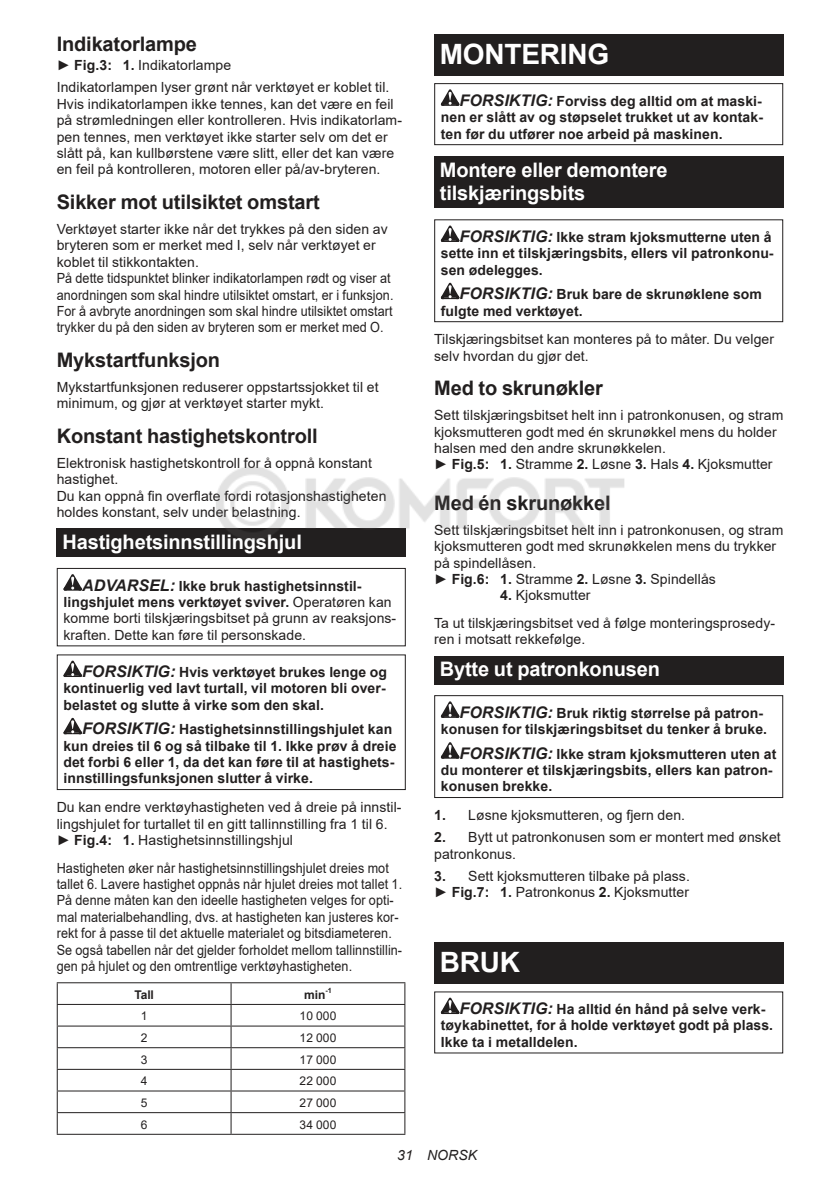
<style>
.page{position:relative;width:840px;height:1191px;background:#fff}
.page>*{position:absolute;margin:0;border:0;box-sizing:border-box;transform-origin:0 0}
.t1{font:700 28px "Arial";letter-spacing:-.01em;color:#fff}
.t2{font:700 20px "Arial";letter-spacing:-.01em;color:#221f1f}
.t3{font:700 20px/23.4px "Arial";letter-spacing:-.01em;color:#fff}
.t4{font:14px/16.4px "Arial";letter-spacing:.005em;color:#221f1f}
.t5{font:700 14px/16.4px "Arial";letter-spacing:.005em;color:#221f1f}
.t6{font:14px/16.4px "Arial";letter-spacing:.005em;color:#221f1f;scale:.9 1}
.t7{font:italic 14px "Arial";letter-spacing:.005em;color:#221f1f}
.t8{font:12px "Arial";letter-spacing:.005em;color:#221f1f}
.t9{font:700 12px "Arial";letter-spacing:-.01em;color:#221f1f}
.t10{font:700 7.2px "Arial";color:#221f1f}
.s1{font-weight:700}
.s2{font-weight:700;font-style:italic;font-size:16px}
.s3{font-style:italic;font-size:16px}
</style>
<div class="page">
<div style="left:57px;top:528px;width:348px;height:29px;background:#221f1f"></div>
<svg style="left:63px;top:574px;width:19px;height:16px"></svg>
<div style="left:57px;top:568px;width:348px;height:78px;border:1px solid #221f1f"></div>
<svg style="left:63px;top:660px;width:19px;height:17px"></svg>
<svg style="left:63px;top:718px;width:19px;height:16px"></svg>
<div style="left:57px;top:654px;width:348px;height:136px;border:1px solid #221f1f"></div>
<hr style="left:57px;top:982px;width:174px;height:1px;background:#221f1f">
<hr style="left:231px;top:982px;width:174px;height:1px;background:#221f1f">
<hr style="left:57px;top:1004px;width:174px;height:1px;background:#221f1f">
<hr style="left:231px;top:1004px;width:174px;height:1px;background:#221f1f">
<hr style="left:57px;top:1025px;width:174px;height:1px;background:#221f1f">
<hr style="left:231px;top:1025px;width:174px;height:1px;background:#221f1f">
<hr style="left:57px;top:1047px;width:174px;height:1px;background:#221f1f">
<hr style="left:231px;top:1047px;width:174px;height:1px;background:#221f1f">
<hr style="left:57px;top:1068px;width:174px;height:1px;background:#221f1f">
<hr style="left:231px;top:1068px;width:174px;height:1px;background:#221f1f">
<hr style="left:57px;top:1090px;width:174px;height:1px;background:#221f1f">
<hr style="left:231px;top:1090px;width:174px;height:1px;background:#221f1f">
<hr style="left:57px;top:1112px;width:174px;height:1px;background:#221f1f">
<svg style="left:57px;top:983px;width:1px;height:150px"></svg>
<hr style="left:231px;top:1112px;width:174px;height:1px;background:#221f1f">
<svg style="left:230px;top:983px;width:1px;height:150px"></svg>
<svg style="left:404px;top:983px;width:1px;height:150px"></svg>
<hr style="left:57px;top:1133px;width:174px;height:1px;background:#221f1f">
<hr style="left:231px;top:1133px;width:174px;height:1px;background:#221f1f">
<div style="left:434px;top:34px;width:348px;height:41px;background:#221f1f"></div>
<svg style="left:440px;top:89px;width:19px;height:17px"></svg>
<div style="left:434px;top:83px;width:348px;height:62px;border:1px solid #221f1f"></div>
<div style="left:434px;top:156px;width:348px;height:52px;background:#221f1f"></div>
<svg style="left:440px;top:225px;width:19px;height:17px"></svg>
<svg style="left:440px;top:283px;width:19px;height:16px"></svg>
<div style="left:434px;top:219px;width:348px;height:103px;border:1px solid #221f1f"></div>
<div style="left:434px;top:656px;width:348px;height:28px;background:#221f1f"></div>
<svg style="left:440px;top:701px;width:19px;height:16px"></svg>
<svg style="left:440px;top:742px;width:19px;height:16px"></svg>
<div style="left:434px;top:695px;width:348px;height:103px;border:1px solid #221f1f"></div>
<div style="left:434px;top:942px;width:348px;height:41px;background:#221f1f"></div>
<svg style="left:440px;top:997px;width:19px;height:17px"></svg>
<img style="left:216px;top:467px;width:409px;height:82px">
<h2 class="t2" style="left:57px;top:36px;width:142px">Indikatorlampe</h2>
<p class="t4" style="left:57px;top:54px;width:334px;line-height:22px">► <span class="s1">Fig.3: 1.</span> Indikatorlampe<br>Indikatorlampen lyser grønt når verktøyet er koblet til.</p>
<p class="t4" style="left:57px;top:96px;width:346px">Hvis indikatorlampen ikke tennes, kan det være en feil på strømledningen eller kontrolleren. Hvis indikatorlam&shy;pen tennes, men verktøyet ikke starter selv om det er slått på, kan kullbørstene være slitt, eller det kan være en feil på kontrolleren, motoren eller på/av-bryteren.</p>
<h2 class="t2" style="left:57px;top:194px;width:264px">Sikker mot utilsiktet omstart</h2>
<p class="t4" style="left:57px;top:222px;width:338px">Verktøyet starter ikke når det trykkes på den siden av bryteren som er merket med I, selv når verktøyet er koblet til stikkontakten.<br>På dette tidspunktet blinker indikatorlampen rødt og viser at anordningen som skal hindre utilsiktet omstart, er i funksjon.<br>For å avbryte anordningen som skal hindre utilsiktet omstart trykker du på den siden av bryteren som er merket med O.</p>
<h2 class="t2" style="left:57px;top:352px;width:165px">Mykstartfunksjon</h2>
<p class="t4" style="left:57px;top:379px;width:323px">Mykstartfunksjonen reduserer oppstartssjokket til et minimum, og gjør at verktøyet starter mykt.</p>
<h2 class="t2" style="left:57px;top:428px;width:262px">Konstant hastighetskontroll</h2>
<p class="t4" style="left:57px;top:456px;width:331px">Elektronisk hastighetskontroll for å oppnå konstant hastighet.<br>Du kan oppnå fin overflate fordi rotasjonshastigheten holdes konstant, selv under belastning.</p>
<h2 class="t3" style="left:62px;top:531px;width:241px">Hastighetsinnstillingshjul</h2>
<p class="t4" style="left:63px;top:578px;width:334px;text-indent:19px"><span class="s2">ADVARSEL:</span> <span class="s1">Ikke bruk hastighetsinnstil&shy;lingshjulet mens verktøyet sviver.</span> Operatøren kan komme borti tilskjæringsbitset på grunn av reaksjons&shy;kraften. Dette kan føre til personskade.</p>
<p class="t5" style="left:63px;top:665px;width:325px;text-align:justify;text-indent:19px"><span class="s3">FORSIKTIG:</span> Hvis verktøyet brukes lenge og kontinuerlig ved lavt turtall, vil motoren bli over&shy;belastet og slutte å virke som den skal.</p>
<p class="t5" style="left:63px;top:722px;width:334px;text-indent:19px"><span class="s3">FORSIKTIG:</span> Hastighetsinnstillingshjulet kan kun dreies til 6 og så tilbake til 1. Ikke prøv å dreie det forbi 6 eller 1, da det kan føre til at hastighets&shy;innstillingsfunksjonen slutter å virke.</p>
<p class="t4" style="left:57px;top:800px;width:346px">Du kan endre verktøyhastigheten ved å dreie på innstil&shy;lingshjulet for turtallet til en gitt tallinnstilling fra 1 til 6. ► <span class="s1">Fig.4: 1.</span> Hastighetsinnstillingshjul</p>
<p class="t6" style="left:57px;top:859px;width:385px">Hastigheten øker når hastighetsinnstillingshjulet dreies mot tallet 6. Lavere hastighet oppnås når hjulet dreies mot tallet 1.<br>På denne måten kan den ideelle hastigheten velges for opti&shy;mal materialbehandling, dvs. at hastigheten kan justeres kor&shy;rekt for å passe til det aktuelle materialet og bitsdiameteren.<br>Se også tabellen når det gjelder forholdet mellom tallinnstillin&shy;gen på hjulet og den omtrentlige verktøyhastigheten.</p>
<p class="t9" style="left:134px;top:989px;width:21px">Tall</p>
<p class="t9" style="left:304px;top:989px;width:23px">min</p>
<p class="t10" style="left:325px;top:987px;width:8px">-1</p>
<p class="t8" style="left:141px;top:1011px;width:8px">1</p>
<p class="t8" style="left:299px;top:1011px;width:38px">10 000</p>
<p class="t8" style="left:141px;top:1033px;width:8px">2</p>
<p class="t8" style="left:299px;top:1033px;width:38px">12 000</p>
<p class="t8" style="left:141px;top:1054px;width:8px">3</p>
<p class="t8" style="left:299px;top:1054px;width:38px">17 000</p>
<p class="t8" style="left:141px;top:1076px;width:8px">4</p>
<p class="t8" style="left:299px;top:1076px;width:38px">22 000</p>
<p class="t8" style="left:141px;top:1094px;width:8px">5</p>
<p class="t8" style="left:299px;top:1098px;width:38px">27 000</p>
<p class="t8" style="left:141px;top:1119px;width:8px">6</p>
<p class="t8" style="left:299px;top:1119px;width:38px">34 000</p>
<h1 class="t1" style="left:439px;top:43px;width:171px">MONTERING</h1>
<p class="t5" style="left:440px;top:94px;width:323px;text-align:justify;text-indent:19px"><span class="s3">FORSIKTIG:</span> Forviss deg alltid om at maski&shy;nen er slått av og støpselet trukket ut av kontak&shy;ten før du utfører noe arbeid på maskinen.</p>
<h2 class="t3" style="left:439px;top:159px;width:229px">Montere eller demontere tilskjæringsbits</h2>
<p class="t5" style="left:440px;top:230px;width:334px;text-indent:19px"><span class="s3">FORSIKTIG:</span> Ikke stram kjoksmutterne uten å sette inn et tilskjæringsbits, ellers vil patronkonu&shy;sen ødelegges.</p>
<p class="t5" style="left:440px;top:287px;width:322px;text-indent:19px"><span class="s3">FORSIKTIG:</span> Bruk bare de skrunøklene som fulgte med verktøyet.</p>
<p class="t4" style="left:434px;top:331px;width:341px">Tilskjæringsbitset kan monteres på to måter. Du velger selv hvordan du gjør det.</p>
<h2 class="t2" style="left:434px;top:380px;width:170px">Med to skrunøkler</h2>
<p class="t4" style="left:434px;top:407px;width:350px">Sett tilskjæringsbitset helt inn i patronkonusen, og stram kjoksmutteren godt med én skrunøkkel mens du holder halsen med den andre skrunøkkelen.<br>► <span class="s1">Fig.5: 1.</span> Stramme <span class="s1">2.</span> Løsne <span class="s1">3.</span> Hals <span class="s1">4.</span> Kjoksmutter</p>
<h2 class="t2" style="left:434px;top:495px;width:178px">Med én skrunøkkel</h2>
<p class="t4" style="left:434px;top:521px;width:350px">Sett tilskjæringsbitset helt inn i patronkonusen, og stram kjoksmutteren godt med skrunøkkelen mens du trykker på spindellåsen.<br>► <span class="s1">Fig.6: 1.</span> Stramme <span class="s1">2.</span> Løsne <span class="s1">3.</span> Spindellås</p>
<p class="t4" style="left:434px;top:581px;width:342px;line-height:27.8px;text-indent:66px"><span class="s1">4.</span> Kjoksmutter<br>Ta ut tilskjæringsbitset ved å følge monteringsprosedy-</p>
<p class="t4" style="left:434px;top:632px;width:152px">ren i motsatt rekkefølge.</p>
<h2 class="t3" style="left:439px;top:658px;width:221px">Bytte ut patronkonusen</h2>
<p class="t5" style="left:440px;top:706px;width:327px;text-align:right"><span class="s3">FORSIKTIG:</span> Bruk riktig størrelse på patron&shy;konusen for tilskjæringsbitset du tenker å bruke.</p>
<p class="t5" style="left:440px;top:746px;width:337px;text-indent:19px"><span class="s3">FORSIKTIG:</span> Ikke stram kjoksmutteren uten at du monterer et tilskjæringsbits, ellers kan patron&shy;konusen brekke.</p>
<p class="t4" style="left:434px;top:807px;width:252px"><span class="s1">1.</span> Løsne kjoksmutteren, og fjern den.</p>
<p class="t4" style="left:434px;top:829px;width:348px"><span class="s1">2.</span> Bytt ut patronkonusen som er montert med ønsket patronkonus.</p>
<p class="t4" style="left:434px;top:867px;width:257px"><span class="s1">3.</span> Sett kjoksmutteren tilbake på plass. ► <span class="s1">Fig.7: 1.</span> Patronkonus <span class="s1">2.</span> Kjoksmutter</p>
<h1 class="t1" style="left:439px;top:951px;width:82px">BRUK</h1>
<p class="t5" style="left:440px;top:1002px;width:333px;text-indent:19px"><span class="s3">FORSIKTIG:</span> Ha alltid én hånd på selve verk&shy;tøykabinettet, for å holde verktøyet godt på plass.<br>Ikke ta i metalldelen.</p>
<p class="t7" style="left:397px;top:1147px;width:81px">31 NORSK</p>
</div>
